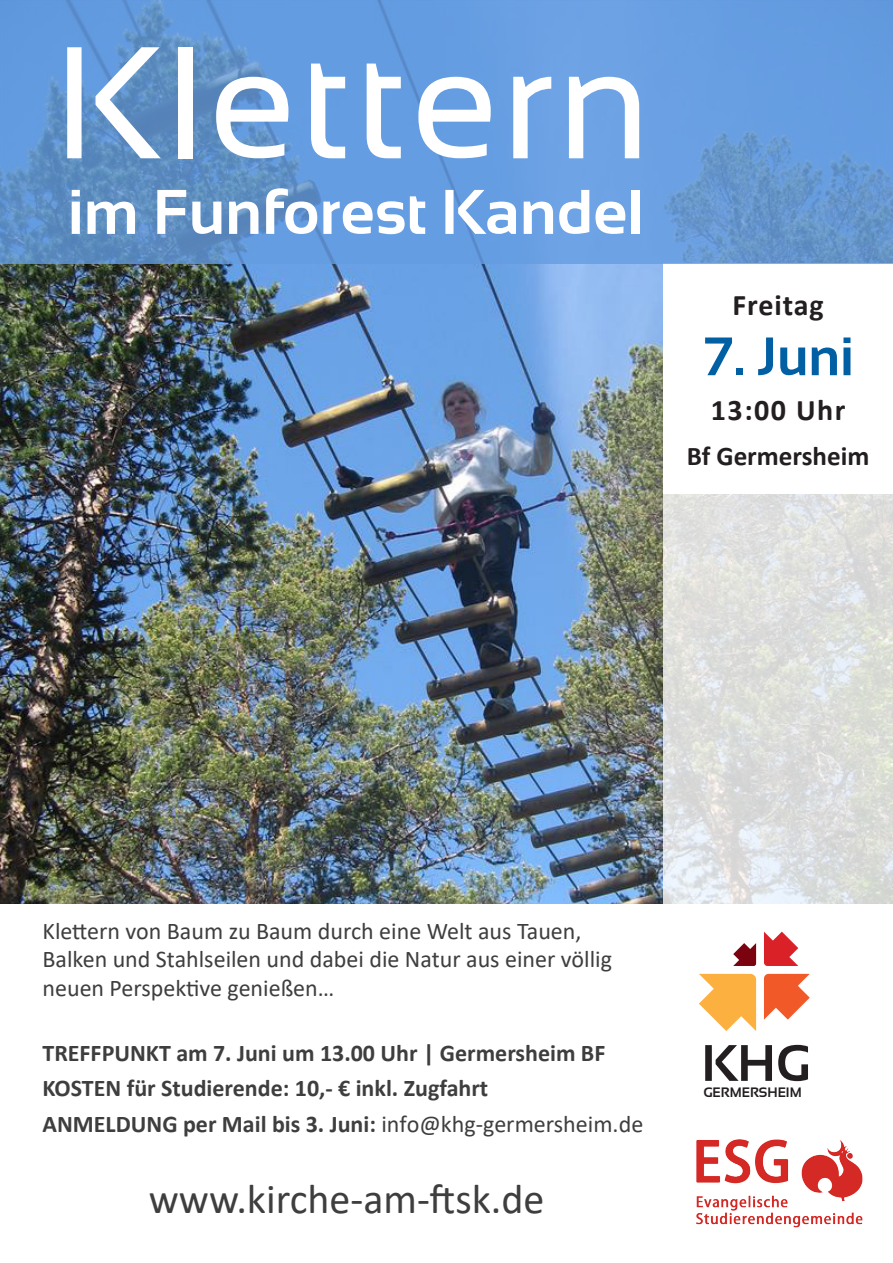
<style>
.page{position:relative;width:893px;height:1263px;background:#fff}
.page>*{position:absolute;margin:0;border:0;box-sizing:border-box;transform-origin:0 0}
.t1{font:159px "Sansation";letter-spacing:.02em;color:#fff}
.t2{font:700 63px "Sansation";color:#fff}
.t3{font:700 54px "Sansation";color:#015fa4}
.t4{font:700 51.15px "Sansation";color:#231f20}
.t5{font:42px "Calibri";color:#3e3e3f}
.t6{font:700 30px "Calibri";letter-spacing:.03em;color:#231f20}
.t7{font:700 27px "Calibri";color:#231f20}
.t8{font:700 24px "Calibri";color:#3e3e3f}
.t9{font:24px/28.8px "Calibri";color:#3e3e3f}
.t10{font:700 13.65px "Sansation";color:#231f20}
.s1{font-weight:400}
</style>
<div class="page">
<img style="left:0;top:264px;width:663px;height:640px">
<svg style="left:663px;top:494px;width:230px;height:734px"></svg>
<div style="left:696px;top:928px;width:116px;height:110px;background:#fff"></div>
<svg style="left:764px;top:974px;width:46px;height:46px"></svg>
<svg style="left:733px;top:943px;width:23px;height:23px"></svg>
<svg style="left:764px;top:932px;width:34px;height:34px"></svg>
<svg style="left:699px;top:974px;width:57px;height:57px"></svg>
<img style="left:689px;top:1137px;width:181px;height:90px">
<svg style="left:0;top:0;width:893px;height:264px;background:#6499d8"></svg>
<p class="t1" style="left:54px;top:14px;width:598px">Klettern</p>
<p class="t2" style="left:68px;top:177px;width:577px">im Funforest Kandel</p>
<p class="t6" style="left:732px;top:284px;width:93px">Freitag</p>
<p class="t3" style="left:702px;top:326px;width:153px">7. Juni</p>
<p class="t6" style="left:711px;top:389px;width:136px">13:00 Uhr</p>
<p class="t7" style="left:687px;top:437px;width:184px">Bf Germersheim</p>
<p class="t9" style="left:43px;top:916px;width:571px">Klettern von Baum zu Baum durch eine Welt aus Tauen,<br>Balken und Stahlseilen und dabei die Natur aus einer völlig neuen Perspektive genießen…</p>
<p class="t8" style="left:43px;top:1036px;width:564px">TREFFPUNKT am 7. Juni um 13.00 Uhr | Germersheim BF</p>
<p class="t8" style="left:43px;top:1071px;width:447px">KOSTEN für Studierende: 10,- € inkl. Zugfahrt</p>
<p class="t8" style="left:43px;top:1107px;width:602px">ANMELDUNG per Mail bis 3. Juni: <span class="s1">info@khg-germersheim.de</span></p>
<p class="t5" style="left:149px;top:1169px;width:397px">www.kirche-am-ftsk.de</p>
<p class="t4" style="left:701px;top:1034px;width:111px">KHG</p>
<p class="t10" style="left:703px;top:1084px;width:100px">GERMERSHEIM</p>
</div>
